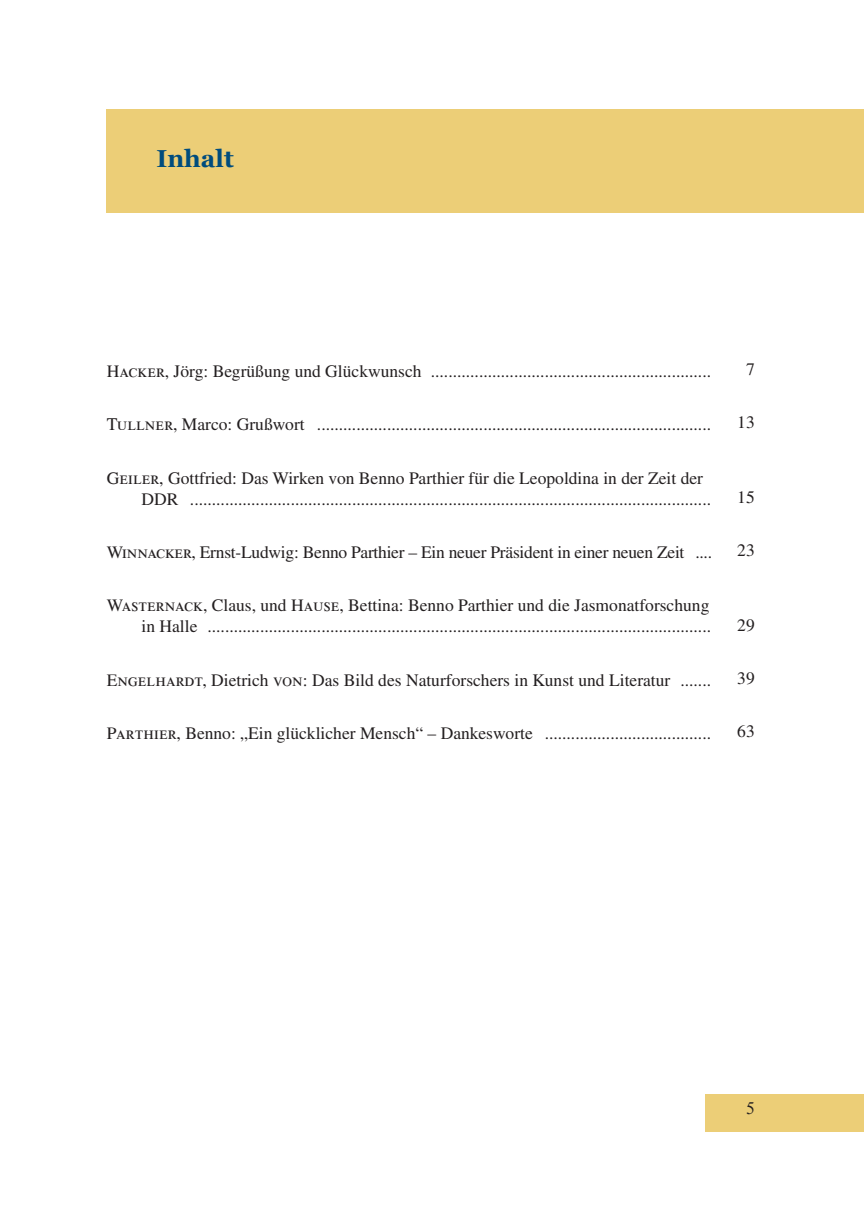
<style>
.page{position:relative;width:864px;height:1211px;background:#fff}
.page>*{position:absolute;margin:0;border:0;box-sizing:border-box;transform-origin:0 0}
.Überschrift_1__Ordnu{font:700 24.5px "Georgia";color:#004c7d}
.Inhalt{font:17.5px/21px "Times LT Std";color:#231f20}
.t1{font:17.5px "Times New Roman";color:#231f20}
.s1{font-family:"Times Roman SC"}
</style>
<div class="page">
<div style="left:705px;top:1093px;width:158px;height:38px;background:#ecce77"></div>
<div style="left:107px;top:109px;width:756px;height:103px;background:#ecce77"></div>
<p class="Überschrift_1__Ordnu" style="left:156px;top:143px;width:79px">Inhalt</p>
<p class="Inhalt" style="left:107px;top:360px;width:605px"><span class="s1">Hacker</span>, Jörg: Begrüßung und Glückwunsch ................................................................</p>
<p class="Inhalt" style="left:745px;top:358px;width:10px">7</p>
<p class="Inhalt" style="left:107px;top:414px;width:605px"><span class="s1">Tullner,</span> Marco: Grußwort ..........................................................................................</p>
<p class="Inhalt" style="left:737px;top:412px;width:19px">13</p>
<p class="Inhalt" style="left:141px;top:467px;width:571px;text-indent:-35px"><span class="s1">Geiler,</span> Gottfried: Das Wirken von Benno Parthier für die Leopoldina in der Zeit der<br>DDR .......................................................................................................................</p>
<p class="Inhalt" style="left:737px;top:486px;width:19px">15</p>
<p class="Inhalt" style="left:107px;top:541px;width:606px"><span class="s1">Winnacker,</span> Ernst-Ludwig: Benno Parthier – Ein neuer Präsident in einer neuen Zeit ....</p>
<p class="Inhalt" style="left:737px;top:540px;width:19px">23</p>
<p class="Inhalt" style="left:107px;top:595px;width:605px;text-align:right"><span class="s1">Wasternack,</span> Claus, und <span class="s1">Hause,</span> Bettina: Benno Parthier und die Jasmonatforschung in Halle ...................................................................................................................</p>
<p class="Inhalt" style="left:737px;top:614px;width:19px">29</p>
<p class="Inhalt" style="left:107px;top:669px;width:605px"><span class="s1">Engelhardt,</span> Dietrich <span class="s1">von:</span> Das Bild des Naturforschers in Kunst und Literatur .......</p>
<p class="Inhalt" style="left:737px;top:667px;width:19px">39</p>
<p class="Inhalt" style="left:107px;top:722px;width:605px"><span class="s1">Parthier,</span> Benno: „Ein glücklicher Mensch“ – Dankesworte ......................................</p>
<p class="Inhalt" style="left:737px;top:721px;width:19px">63</p>
<p class="t1" style="left:745px;top:1096px;width:10px">5</p>
</div>
